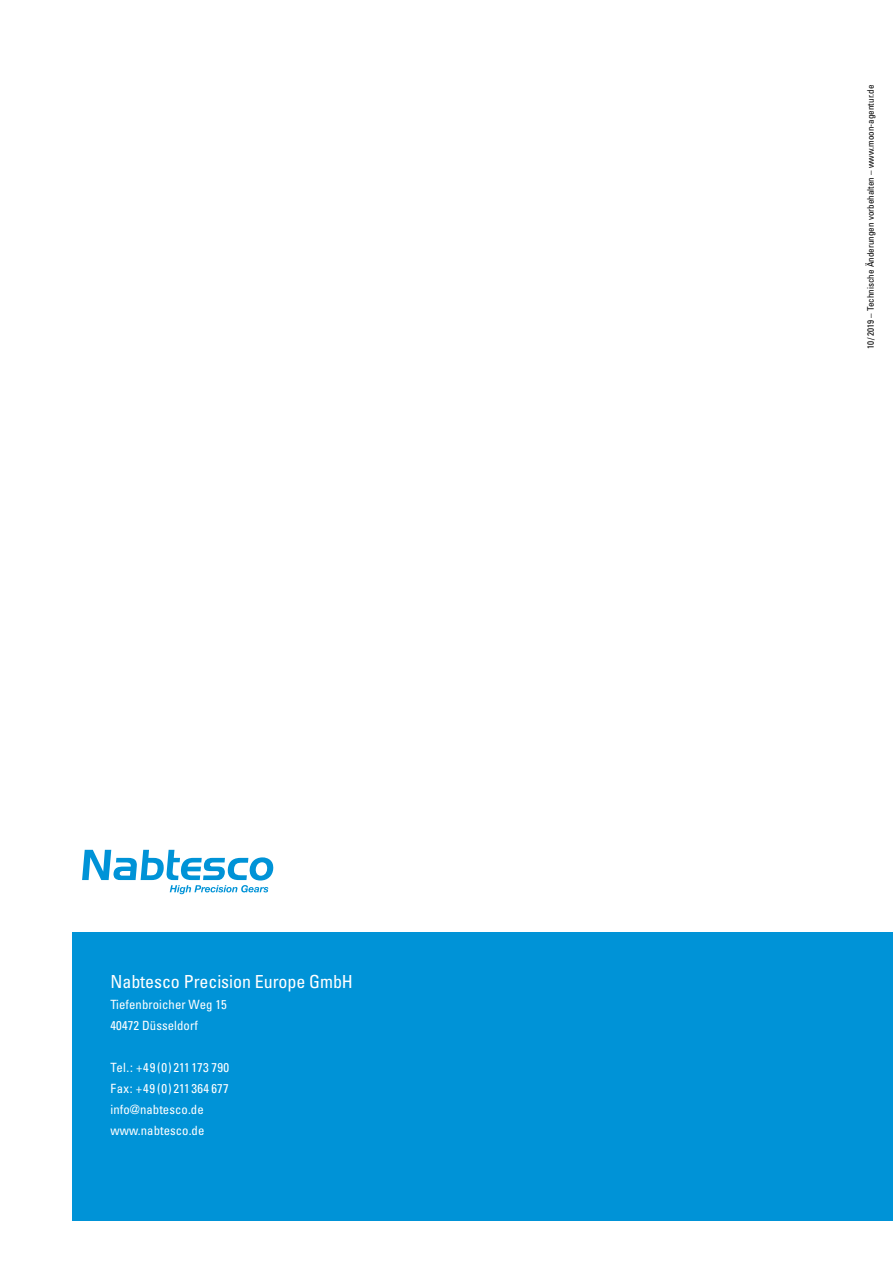
<style>
.page{position:relative;width:893px;height:1263px;background:#fff}
.page>*{position:absolute;margin:0;border:0;box-sizing:border-box;transform-origin:0 0}
.t1{font:condensed 18px "Univers";letter-spacing:-.005em;color:#fff}
.t2{font:condensed 12.75px/21px "Univers";letter-spacing:.005em;color:#fff}
.t3{font:condensed 9px "Univers";letter-spacing:.005em;color:#000}
</style>
<div class="page">
<div style="left:72px;top:932px;width:821px;height:288px;background:#0093d7"></div>
<svg style="left:82px;top:850px;width:192px;height:44px"></svg>
<h1 class="t1" style="left:111px;top:970px;width:244px">Nabtesco Precision Europe GmbH</h1>
<p class="t2" style="left:111px;top:994px;width:118px">Tiefenbroicher Weg 15<br>40472 Düsseldorf</p>
<p class="t2" style="left:111px;top:1057px;width:120px">Tel.: +49(0)211173 790<br>Fax: +49(0)211364 677 info@nabtesco.de www.nabtesco.de</p>
<p class="t3" style="left:865px;top:349px;width:265px;rotate:-90deg">10 /2019 – Technische Änderungen vorbehalten – www.moon-agentur.de</p>
</div>
